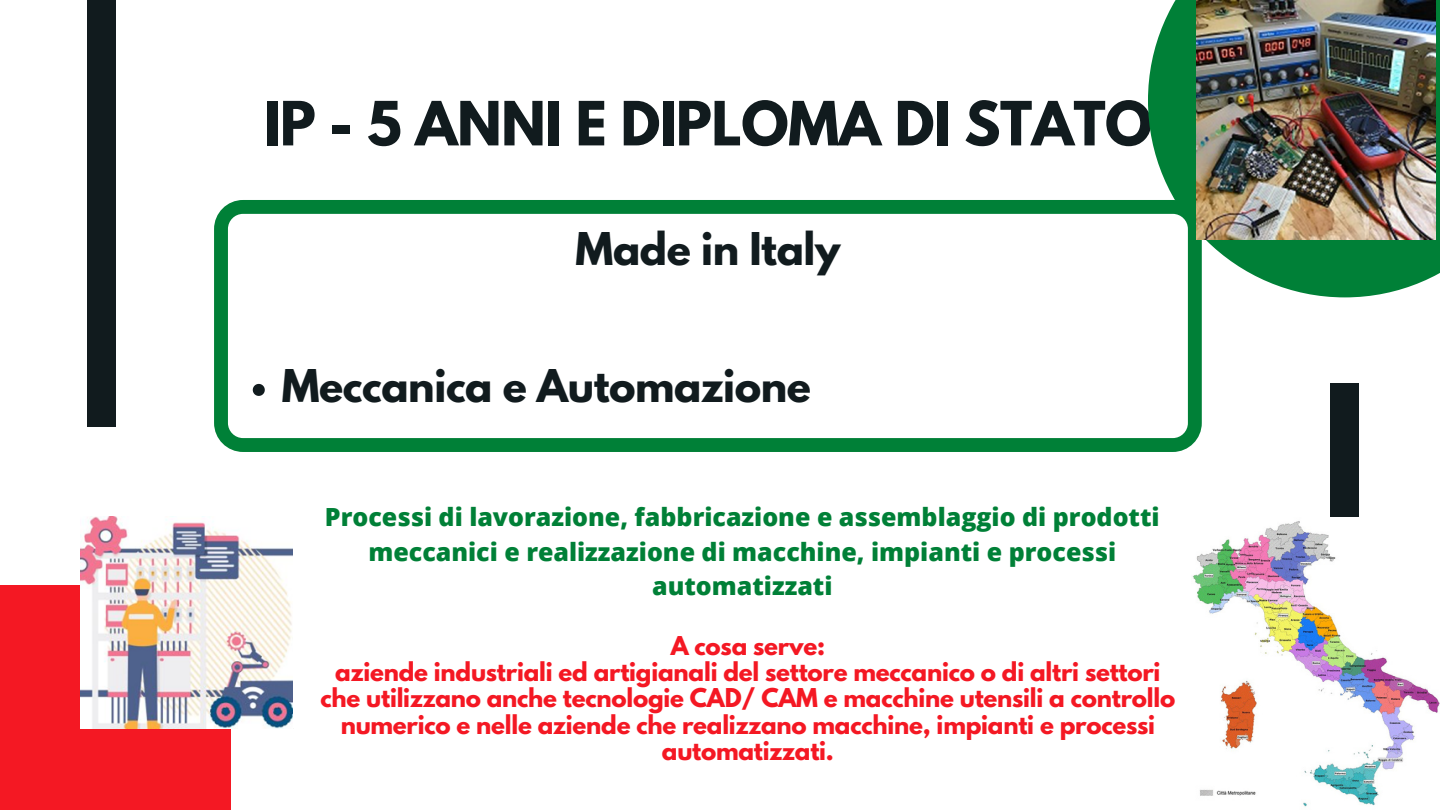
<style>
.page{position:relative;width:1440px;height:810px;background:#fff}
.page>*{position:absolute;margin:0;border:0;box-sizing:border-box;transform-origin:0 0}
.t1{font:700 54px "League Spartan";letter-spacing:-.01em;color:#111b1e}
.t2{font:700 40px "League Spartan";letter-spacing:-.01em;color:#111b1e}
.t3{font:800 25px/34.5px "Open Sans";color:#008037;text-align:center}
.t4{font:700 23px/26.2px "League Spartan";letter-spacing:-.01em;color:#f41823;text-align:center}
</style>
<div class="page">
<svg style="left:1148px;top:0;width:292px;height:297px;fill:#008037"></svg>
<div style="left:1331px;top:383px;width:28px;height:427px;background:#111b1e"></div>
<div style="left:0;top:585px;width:231px;height:225px;background:#f41823"></div>
<div style="left:87px;top:0;width:29px;height:427px;background:#111b1e"></div>
<svg style="left:214px;top:200px;width:988px;height:252px"></svg>
<img style="left:1192px;top:518px;width:248px;height:292px">
<img style="left:81px;top:516px;width:212px;height:213px">
<img style="left:1196px;top:0;width:239px;height:239px">
<h1 class="t1" style="left:264px;top:97px;width:890px">IP - 5 ANNI E DIPLOMA DI STATO</h1>
<h2 class="t2" style="left:576px;top:229px;width:266px">Made in Italy</h2>
<h2 class="t2" style="left:282px;top:366px;width:531px">Meccanica e Automazione</h2>
<p class="t3" style="left:325px;top:500px;width:836px">Processi di lavorazione, fabbricazione e assemblaggio di prodotti meccanici e realizzazione di macchine, impianti e processi automatizzati</p>
<p class="t4" style="left:321px;top:636px;width:856px">A cosa serve:<br>aziende industriali ed artigianali del settore meccanico o di altri settori che utilizzano anche tecnologie CAD/ CAM e macchine utensili a controllo numerico e nelle aziende che realizzano macchine, impianti e processi automatizzati.</p>
</div>
